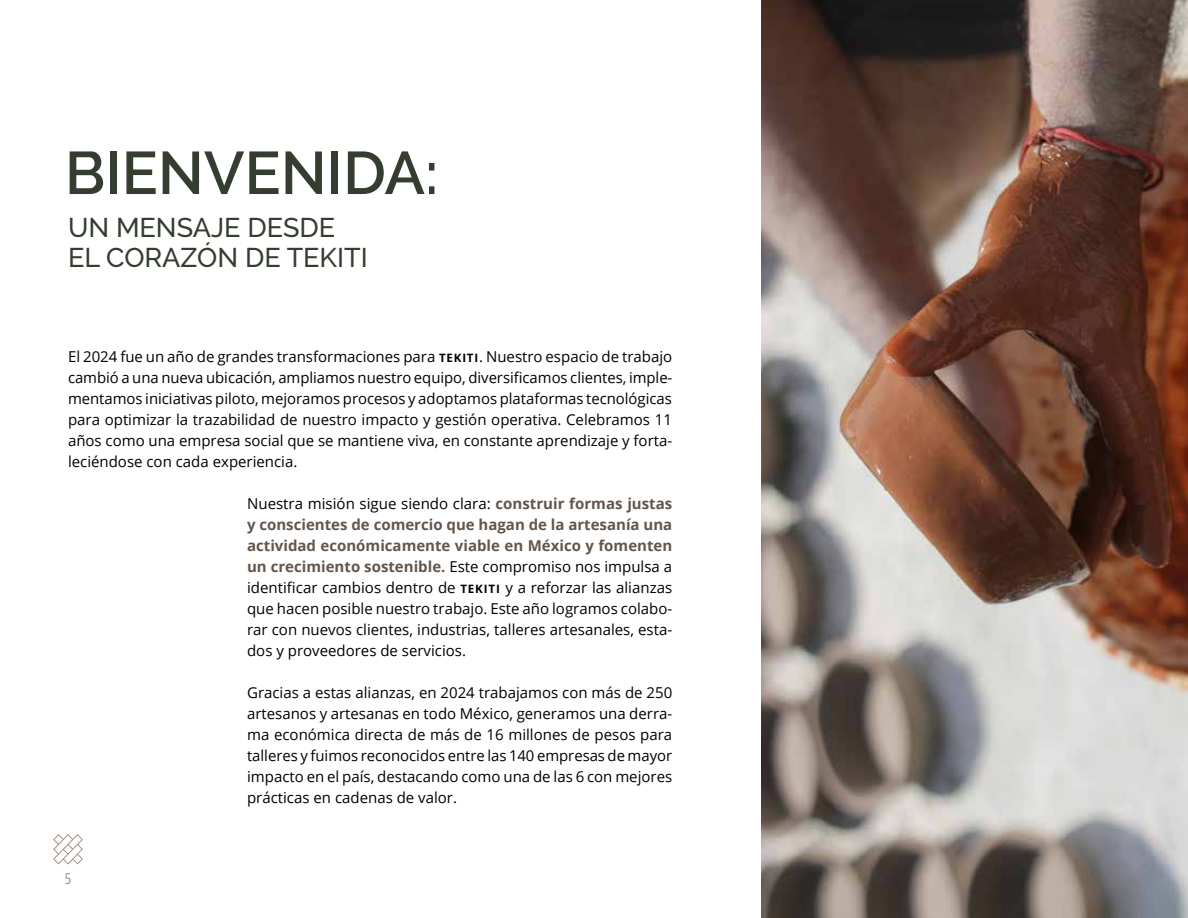
<style>
.page{position:relative;width:1188px;height:918px;background:#fff}
.page>*{position:absolute;margin:0;border:0;box-sizing:border-box;transform-origin:0 0}
.t1{font:600 60px "Raleway";color:#353d30}
.t2{font:500 27px/30px "Raleway";color:#353d30}
.t3{font:15px/21px "Open Sans";color:#000;text-align:justify}
.t4{font:15px "Open Sans Condensed";color:#a29085}
.s1{font-weight:700;font-size:11.55px}
.s2{font-weight:700;color:#63564d}
</style>
<div class="page">
<img style="left:762px;top:0;width:426px;height:918px">
<div style="left:66px;top:332px;width:707px;height:118px;background:#fff"></div>
<svg style="left:53px;top:834px;width:30px;height:31px"></svg>
<h1 class="t1" style="left:65px;top:138px;width:375px">BIENVENIDA:</h1>
<h2 class="t2" style="left:68px;top:212px;width:301px">UN MENSAJE DESDE<br>EL CORAZÓN DE TEKITI</h2>
<p class="t3" style="left:68px;top:346px;width:606px">El 2024 fue un año de grandes transformaciones para <span class="s1">tekiti</span>. Nuestro espacio de trabajo cambió a una nueva ubicación, ampliamos nuestro equipo, diversificamos clientes, imple&shy;mentamos iniciativas piloto, mejoramos procesos y adoptamos plataformas tecnológicas para optimizar la trazabilidad de nuestro impacto y gestión operativa. Celebramos 11 años como una empresa social que se mantiene viva, en constante aprendizaje y forta&shy;leciéndose con cada experiencia.</p>
<p class="t4" style="left:65px;top:868px;width:8px">5</p>
<p class="t3" style="left:247px;top:493px;width:427px">Nuestra misión sigue siendo clara: <span class="s2">construir formas justas y conscientes de comercio que hagan de la artesanía una actividad económicamente viable en México y fomenten un crecimiento sostenible.</span> Este compromiso nos impulsa a identificar cambios dentro de <span class="s1">tekiti</span> y a reforzar las alianzas que hacen posible nuestro trabajo. Este año logramos colabo&shy;rar con nuevos clientes, industrias, talleres artesanales, esta&shy;dos y proveedores de servicios.</p>
<p class="t3" style="left:247px;top:682px;width:427px">Gracias a estas alianzas, en 2024 trabajamos con más de 250 artesanos y artesanas en todo México, generamos una derra&shy;ma económica directa de más de 16 millones de pesos para talleres y fuimos reconocidos entre las 140 empresas de mayor impacto en el país, destacando como una de las 6 con mejores prácticas en cadenas de valor.</p>
</div>
